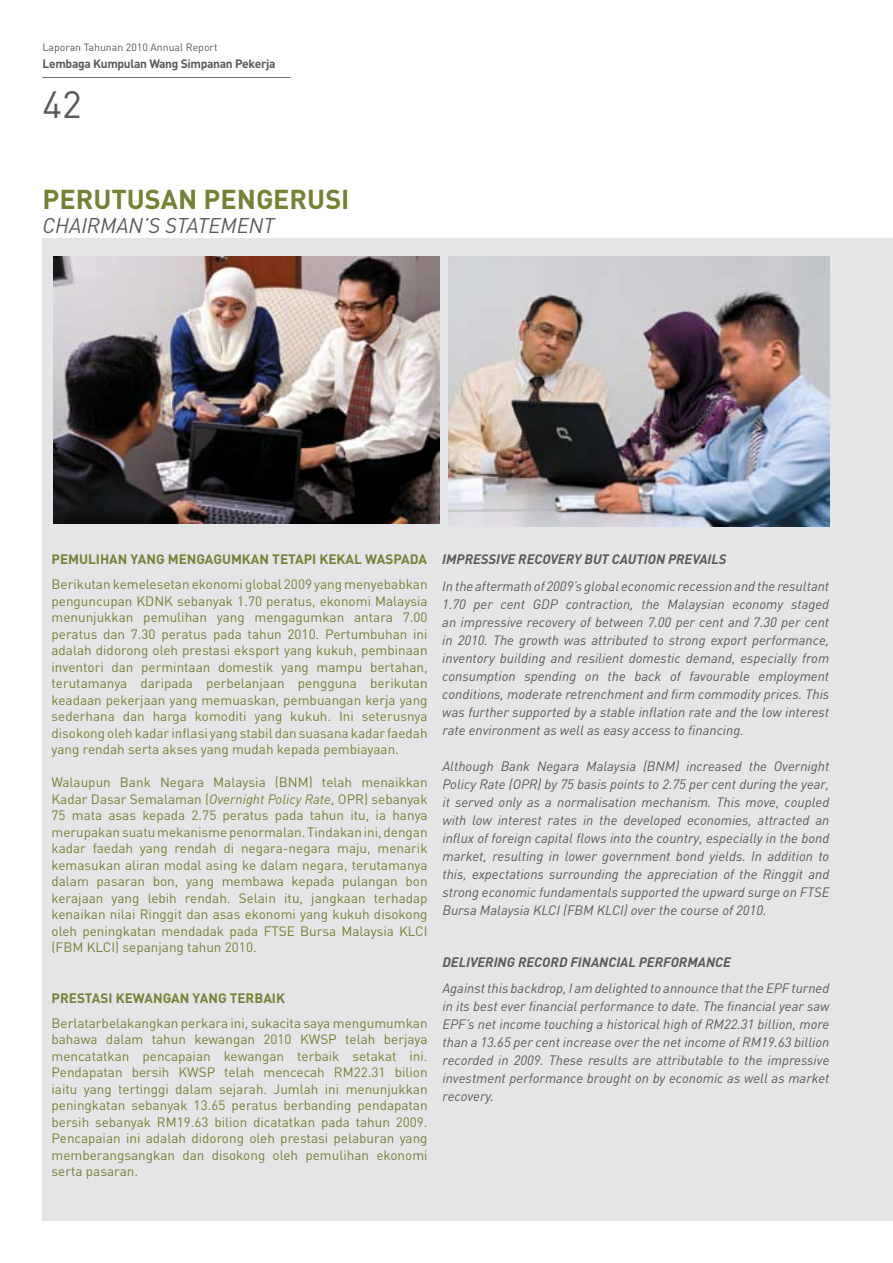
<style>
.page{position:relative;width:893px;height:1263px;background:#fff}
.page>*{position:absolute;margin:0;border:0;box-sizing:border-box;transform-origin:0 0}
.t1{font:37.5px "DIN";color:#58595b}
.t2{font:700 27px "DIN";color:#758135}
.t3{font:italic 21px "DIN";color:#58595b}
.t4{font:13.5px/16.5px "DIN";color:#758135;text-align:justify}
.t5{font:italic 13.5px/18px "DIN";color:#58595b;text-align:justify}
.t6{font:italic 700 13.5px "DIN";color:#58595b}
.t7{font:700 13.5px "DIN";color:#758135}
.t8{font:700 12px "DIN";letter-spacing:-.025em;color:#58595b}
.t9{font:10.5px "DIN";color:#58595b}
.s1{font-style:italic}
</style>
<div class="page">
<div style="left:43px;top:238px;width:850px;height:982px;background:#e4e5e6"></div>
<img style="left:54px;top:256px;width:385px;height:267px">
<img style="left:449px;top:256px;width:380px;height:270px">
<hr style="left:43px;top:77px;width:248px;height:1px;background:#6d6f71">
<p class="t9" style="left:43px;top:41px;width:176px">Laporan Tahunan 2010 Annual Report</p>
<h1 class="t1" style="left:43px;top:81px;width:41px">42</h1>
<p class="t8" style="left:43px;top:56px;width:235px">LEMBAGA KUMPULAN WANG SIMPANAN PEKERJA</p>
<h2 class="t2" style="left:43px;top:181px;width:35px">PERUTUSAN</h2>
<h2 class="t2" style="left:204px;top:181px;width:35px">PENG</h2>
<h2 class="t2" style="left:273px;top:181px;width:32px">ERUSI</h2>
<h3 class="t3" style="left:43px;top:212px;width:26px">Chairma</h3>
<h3 class="t3" style="left:129px;top:212px;width:61px">n’s Stateme</h3>
<h3 class="t3" style="left:249px;top:212px;width:23px">nt</h3>
<p class="t7" style="left:52px;top:550px;width:18px">PEMULIHAN</p>
<p class="t7" style="left:131px;top:550px;width:10px">YANG</p>
<p class="t7" style="left:168px;top:550px;width:21px">MENGAGUMKAN</p>
<p class="t7" style="left:272px;top:550px;width:9px">TETAPI</p>
<p class="t7" style="left:319px;top:550px;width:18px">KEKAL</p>
<p class="t7" style="left:365px;top:550px;width:22px">WASPADA</p>
<p class="t4" style="left:52px;top:576px;width:378px">Berikutan kemelesetan ekonomi global 2009 yang menyebabkan penguncupan KDNK sebanyak 1.70 peratus, ekonomi Malaysia menunjukkan pemulihan yang mengagumkan antara 7.00 peratus dan 7.30 peratus pada tahun 2010. Pertumbuhan ini adalah didorong oleh prestasi eksport yang kukuh, pembinaan inventori dan permintaan domestik yang mampu bertahan, terutamanya daripada perbelanjaan pengguna berikutan keadaan pekerjaan yang memuaskan, pembuangan kerja yang sederhana dan harga komoditi yang kukuh. Ini seterusnya disokong oleh kadar inflasi yang stabil dan suasana kadar faedah yang rendah serta akses yang mudah kepada pembiayaan.</p>
<p class="t4" style="left:52px;top:774px;width:378px">Walaupun Bank Negara Malaysia (BNM) telah menaikkan Kadar Dasar Semalaman (<span class="s1">Overnight Policy Rate</span>, OPR) sebanyak 75 mata asas kepada 2.75 peratus pada tahun itu, ia hanya merupakan suatu mekanisme penormalan. Tindakan ini, dengan kadar faedah yang rendah di negara-negara maju, menarik kemasukan aliran modal asing ke dalam negara, terutamanya dalam pasaran bon, yang membawa kepada pulangan bon kerajaan yang lebih rendah. Selain itu, jangkaan terhadap kenaikan nilai Ringgit dan asas ekonomi yang kukuh disokong oleh peningkatan mendadak pada FTSE Bursa Malaysia KLCI (FBM KLCI) sepanjang tahun 2010.</p>
<p class="t7" style="left:52px;top:989px;width:17px">PRESTASI</p>
<p class="t7" style="left:116px;top:989px;width:19px">KEWANGAN</p>
<p class="t7" style="left:193px;top:989px;width:17px">YANG</p>
<p class="t7" style="left:230px;top:989px;width:17px">TERBAIK</p>
<p class="t4" style="left:52px;top:1014px;width:378px">Berlatarbelakangkan perkara ini, sukacita saya mengumumkan bahawa dalam tahun kewangan 2010 KWSP telah berjaya mencatatkan pencapaian kewangan terbaik setakat ini.<br>Pendapatan bersih KWSP telah mencecah RM22.31 bilion iaitu yang tertinggi dalam sejarah. Jumlah ini menunjukkan peningkatan sebanyak 13.65 peratus berbanding pendapatan bersih sebanyak RM19.63 bilion dicatatkan pada tahun 2009.<br>Pencapaian ini adalah didorong oleh prestasi pelaburan yang memberangsangkan dan disokong oleh pemulihan ekonomi serta pasaran.</p>
<p class="t6" style="left:442px;top:550px;width:13px">IMPRESSIVE</p>
<p class="t6" style="left:518px;top:550px;width:18px">RECOVERY</p>
<p class="t6" style="left:585px;top:550px;width:10px">BUT</p>
<p class="t6" style="left:612px;top:550px;width:17px">CAUTION</p>
<p class="t6" style="left:668px;top:550px;width:17px">PREVAILS</p>
<p class="t5" style="left:442px;top:576px;width:388px">In the aftermath of 2009’s global economic recession and the resultant 1.70 per cent GDP contraction, the Malaysian economy staged an impressive recovery of between 7.00 per cent and 7.30 per cent in 2010. The growth was attributed to strong export performance, inventory building and resilient domestic demand, especially from consumption spending on the back of favourable employment conditions, moderate retrenchment and firm commodity prices. This was further supported by a stable inflation rate and the low interest rate environment as well as easy access to financing.</p>
<p class="t5" style="left:442px;top:756px;width:389px">Although Bank Negara Malaysia (BNM) increased the Overnight Policy Rate (OPR) by 75 basis points to 2.75 per cent during the year, it served only as a normalisation mechanism. This move, coupled with low interest rates in the developed economies, attracted an influx of foreign capital flows into the country, especially in the bond market, resulting in lower government bond yields. In addition to this, expectations surrounding the appreciation of the Ringgit and strong economic fundamentals supported the upward surge on FTSE Bursa Malaysia KLCI (FBM KLCI) over the course of 2010.</p>
<p class="t6" style="left:442px;top:953px;width:17px">DELIVERING</p>
<p class="t6" style="left:518px;top:953px;width:18px">RECORD</p>
<p class="t6" style="left:570px;top:953px;width:16px">FINANCIAL</p>
<p class="t6" style="left:639px;top:953px;width:18px">PERFORMANCE</p>
<p class="t5" style="left:442px;top:979px;width:389px">Against this backdrop, I am delighted to announce that the EPF turned in its best ever financial performance to date. The financial year saw EPF’s net income touching a historical high of RM22.31 billion, more than a 13.65 per cent increase over the net income of RM19.63 billion recorded in 2009. These results are attributable to the impressive investment performance brought on by economic as well as market recovery.</p>
</div>
